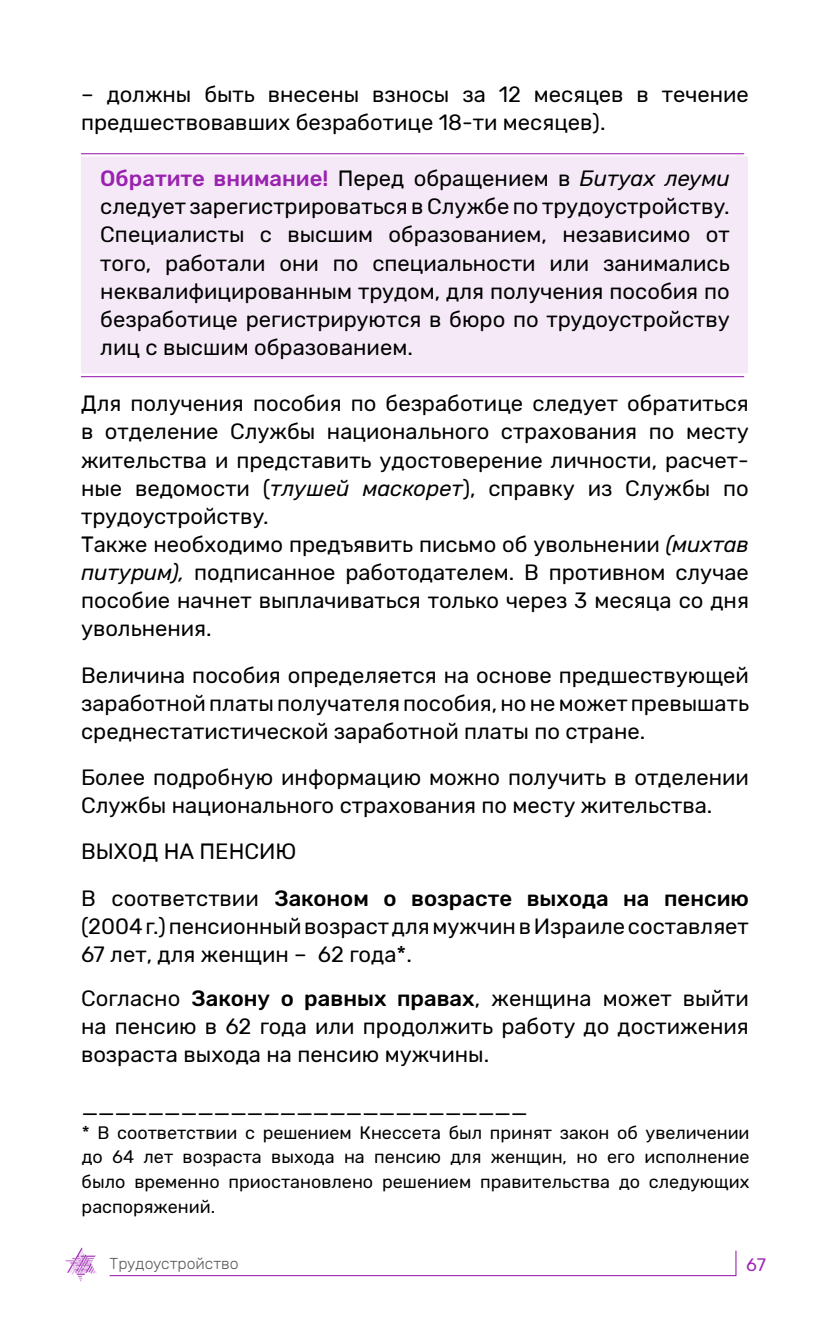
<style>
.page{position:relative;width:830px;height:1340px;background:#fff}
.page>*{position:absolute;margin:0;border:0;box-sizing:border-box;transform-origin:0 0}
.t1{font:22.05px/28.1px "Rubik";color:#000}
.t2{font:500 22.05px/46.1px "Rubik";color:#000}
.t3{font:18px/24.8px "Rubik";color:#000;text-align:justify}
.t4{font:18px "Rubik";color:#9f26b5}
.t5{font:300 15.75px "Rubik";color:#58595b}
.s1{font-weight:500;color:#9f26b5}
.s2{font-style:italic}
.s3{font-weight:400}
.s4{font-weight:500}
</style>
<div class="page">
<svg style="left:109px;top:1250px;width:627px;height:26px"></svg>
<svg style="left:65px;top:1247px;width:32px;height:34px"></svg>
<div style="left:81px;top:156px;width:666px;height:217px;background:#f5e9f7"></div>
<hr style="left:81px;top:153px;width:662px;height:1px;background:#9f26b5">
<hr style="left:81px;top:376px;width:662px;height:1px;background:#9f26b5">
<p class="t1" style="left:81px;top:80px;width:669px">– должны быть внесены взносы за 12 месяцев в течение предшествовавших безработице 18-ти месяцев).</p>
<p class="t1" style="left:100px;top:165px;width:630px;text-align:justify"><span class="s1">Обратите внимание!</span> Перед обращением в <span class="s2">Битуах леуми </span>следует зарегистрироваться в Службе по трудоустройству.<br>Специалисты с высшим образованием, независимо от того, работали они по специальности или занимались неквалифицированным трудом, для получения пособия по безработице регистрируются в бюро по трудоустройству лиц с высшим образованием.</p>
<p class="t1" style="left:81px;top:390px;width:669px">Для получения пособия по безработице следует обратиться в отделение Службы национального страхования по месту жительства и представить удостоверение личности, расчет&shy;ные ведомости (<span class="s2">тлушей маскорет</span>), справку из Службы по трудоустройству.<br>Также необходимо предъявить письмо об увольнении <span class="s2">(михтав питурим),</span> подписанное работодателем. В противном случае пособие начнет выплачиваться только через 3 месяца со дня увольнения.</p>
<p class="t1" style="left:81px;top:661px;width:669px;text-align:justify">Величина пособия определяется на основе предшествующей заработнойплаты получателя пособия, нонеможет превышать среднестатистической заработной платы по стране.</p>
<p class="t1" style="left:81px;top:764px;width:669px">Более подробную информацию можно получить в отделении<br>Службы национального страхования по месту жительства.</p>
<p class="t2" style="left:81px;top:829px;width:669px"><span class="s3">ВЫХОД НА ПЕНСИЮ<br>В соответствии</span> Законом о возрасте выхода на пенсию</p>
<p class="t1" style="left:81px;top:912px;width:669px">(2004г.) пенсионныйвозрастдлямужчинвИзраилесоставляет<br>67 лет, для женщин – 62 года*.</p>
<p class="t1" style="left:81px;top:984px;width:669px;text-align:justify">Согласно <span class="s4">Закону о равных правах</span>, женщина может выйти на пенсию в 62 года или продолжить работу до достижения возраста выхода на пенсию мужчины.</p>
<p class="t1" style="left:82px;top:1092px;width:447px">___________________________</p>
<p class="t3" style="left:82px;top:1120px;width:669px">* В соответствии с решением Кнессета был принят закон об увеличении до 64 лет возраста выхода на пенсию для женщин, но его исполнение было временно приостановлено решением правительства до следующих распоряжений.</p>
<p class="t5" style="left:110px;top:1254px;width:130px">Трудоустройство</p>
<p class="t4" style="left:745px;top:1254px;width:21px">67</p>
</div>
